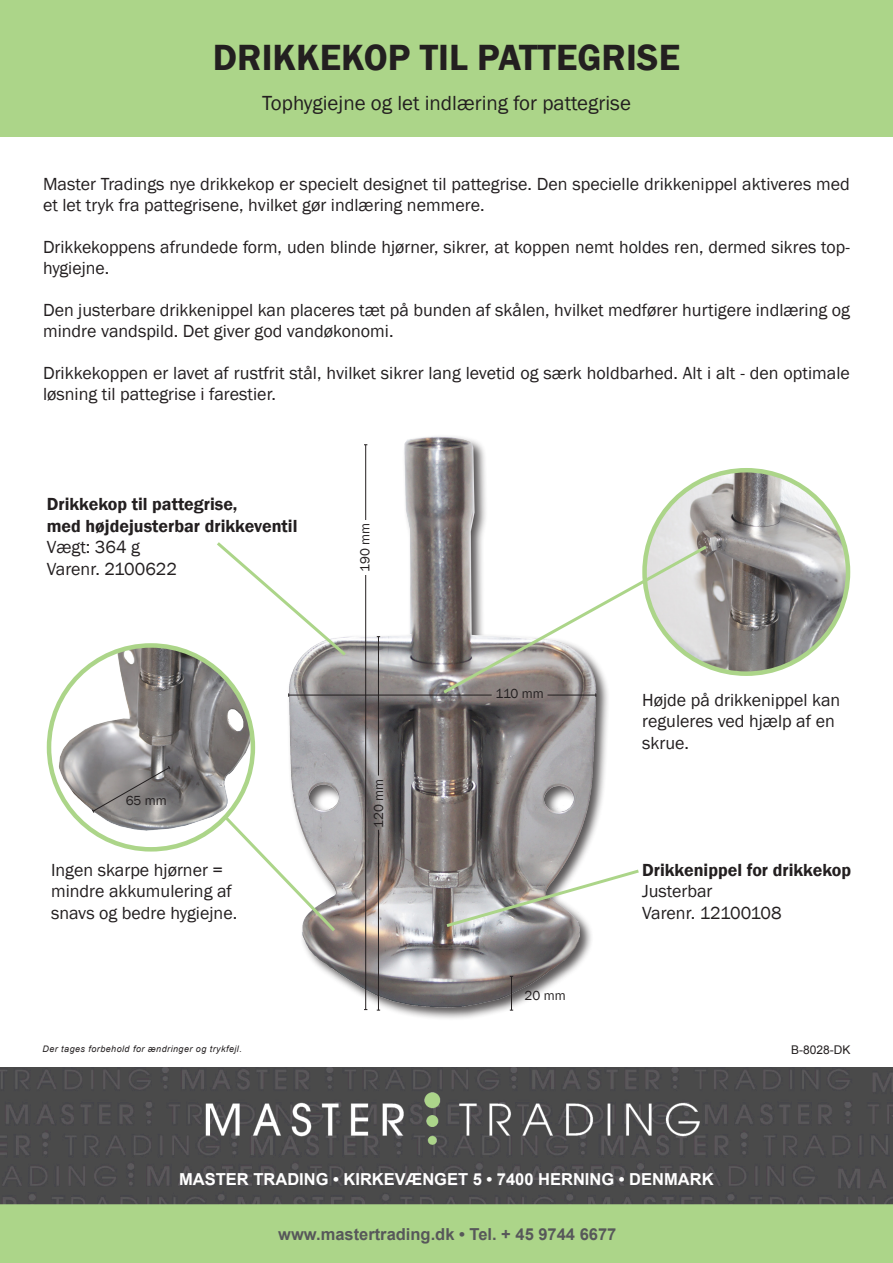
<style>
.page{position:relative;width:893px;height:1263px;background:#fff}
.page>*{position:absolute;margin:0;border:0;box-sizing:border-box;transform-origin:0 0}
.t1{font:600 37.5px "Franklin Gothic";color:#231f20}
.t2{font:21px "Franklin Gothic";color:#231f20}
.t3{font:18px/21px "Franklin Gothic";color:#231f20}
.t4{font:600 18px "Franklin Gothic";color:#231f20}
.t5{font:700 16.5px "Arial";color:#fff}
.t6{font:700 16.5px "Arial";color:#57585a}
.t7{font:13.5px "Franklin Gothic";color:#231f20}
.t8{font:12px "Arial";color:#231f20}
.t9{font:italic 9px "Arial";letter-spacing:.05em;color:#231f20}
</style>
<div class="page">
<img style="left:0;top:1067px;width:893px;height:137px">
<img style="left:204px;top:1069px;width:497px;height:94px">
<div style="left:0;top:0;width:893px;height:136px;background:#acd589"></div>
<img style="left:289px;top:436px;width:319px;height:583px">
<img style="left:644px;top:470px;width:204px;height:204px;border-radius:102px">
<img style="left:49px;top:645px;width:204px;height:199px">
<svg style="left:91px;top:765px;width:80px;height:49px;background:#888484"></svg>
<svg style="left:222px;top:814px;width:116px;height:120px"></svg>
<svg style="left:443px;top:867px;width:196px;height:62px"></svg>
<hr style="left:365px;top:445px;width:1px;height:564px;background:#231f20">
<hr style="left:378px;top:637px;width:1px;height:138px;background:#231f20">
<div style="left:355px;top:520px;width:20px;height:54px;background:#fff"></div>
<hr style="left:289px;top:695px;width:203px;height:1px;background:#231f20">
<hr style="left:378px;top:830px;width:1px;height:180px;background:#231f20">
<hr style="left:511px;top:976px;width:1px;height:34px;background:#231f20">
<svg style="left:214px;top:539px;width:135px;height:120px"></svg>
<svg style="left:440px;top:543px;width:270px;height:154px"></svg>
<div style="left:0;top:1204px;width:893px;height:59px;background:#acd589"></div>
<p class="t1" style="left:213px;top:34px;width:469px">DRIKKEKOP TIL PATTEGRISE</p>
<p class="t2" style="left:262px;top:90px;width:370px">Tophygiejne og let indlæring for pattegrise</p>
<p class="t3" style="left:43px;top:174px;width:808px">Master Tradings nye drikkekop er specielt designet til pattegrise. Den specielle drikkenippel aktiveres med et let tryk fra pattegrisene, hvilket gør indlæring nemmere.</p>
<p class="t3" style="left:43px;top:237px;width:808px">Drikkekoppens afrundede form, uden blinde hjørner, sikrer, at koppen nemt holdes ren, dermed sikres top&shy;hygiejne.</p>
<p class="t3" style="left:43px;top:300px;width:808px">Den justerbare drikkenippel kan placeres tæt på bunden af skålen, hvilket medfører hurtigere indlæring og mindre vandspild. Det giver god vandøkonomi.</p>
<p class="t3" style="left:43px;top:363px;width:808px">Drikkekoppen er lavet af rustfrit stål, hvilket sikrer lang levetid og særk holdbarhed. Alt i alt - den optimale løsning til pattegrise i farestier.</p>
<p class="t4" style="left:47px;top:493px;width:192px">Drikkekop til pattegrise,</p>
<p class="t4" style="left:47px;top:515px;width:252px">med højdejusterbar drikkeventil</p>
<p class="t3" style="left:47px;top:537px;width:95px">Vægt: 364 g</p>
<p class="t3" style="left:47px;top:559px;width:132px">Varenr. 2100622</p>
<p class="t7" style="left:356px;top:572px;width:50px;rotate:-90deg">190 mm</p>
<p class="t7" style="left:126px;top:792px;width:43px">65 mm</p>
<p class="t3" style="left:51px;top:860px;width:174px">Ingen skarpe hjørner =</p>
<p class="t3" style="left:51px;top:881px;width:182px">mindre akkumulering af</p>
<p class="t3" style="left:51px;top:903px;width:188px">snavs og bedre hygiejne.</p>
<p class="t7" style="left:370px;top:828px;width:51px;rotate:-90deg">120 mm</p>
<p class="t7" style="left:495px;top:685px;width:50px">110 mm</p>
<p class="t7" style="left:525px;top:987px;width:43px">20 mm</p>
<p class="t3" style="left:642px;top:689px;width:200px;line-height:21.6px">Højde på drikkenippel kan reguleres ved hjælp af en skrue.</p>
<p class="t4" style="left:642px;top:859px;width:211px">Drikkenippel for drikkekop</p>
<p class="t3" style="left:642px;top:881px;width:72px">Justerbar</p>
<p class="t3" style="left:642px;top:903px;width:141px">Varenr. 12100108</p>
<p class="t9" style="left:43px;top:1043px;width:201px">Der tages forbehold for ændringer og trykfejl.</p>
<p class="t8" style="left:791px;top:1042px;width:61px">B-8028-DK</p>
<p class="t5" style="left:179px;top:1168px;width:536px">MASTER TRADING • KIRKEVÆNGET 5 • 7400 HERNING • DENMARK</p>
<p class="t6" style="left:278px;top:1223px;width:340px">www.mastertrading.dk • Tel. + 45 9744 6677</p>
</div>
